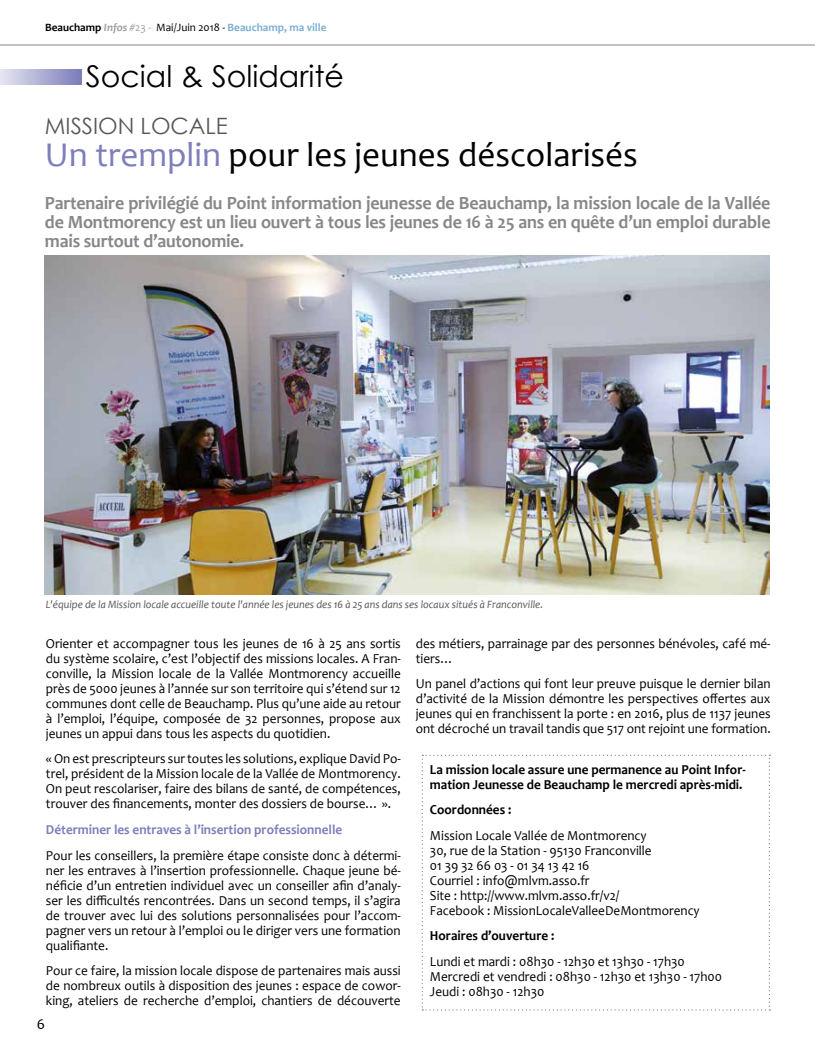
<style>
.page{position:relative;width:815px;height:1063px;background:#fff}
.page>*{position:absolute;margin:0;border:0;box-sizing:border-box;transform-origin:0 0}
.t1{font:35px "Candara";color:#000}
.t2{font:30px "Century Gothic";color:#000}
.t3{font:22.5px "Century Gothic";color:#575756}
.t4{font:700 18.75px/18.8px "Candara";letter-spacing:-.01em;color:#878787;text-align:justify;scale:.96 1}
.t5{font:15px "Candara";color:#000}
.t6{font:13.75px/15px "Candara";color:#000;text-align:justify;scale:.96 1}
.t7{font:700 13.75px/15px "Candara";color:#000;scale:.96 1}
.t8{font:700 13.75px "Candara";color:#7e7ebb;scale:.96 1}
.t9{font:italic 11.25px "Candara";color:#575756;scale:.96 1}
.t10{font:700 11.25px "Candara";color:#7cadd3}
.s1{color:#000}
.s2{font-style:italic;color:#9d9d9c}
.s3{font-weight:400;color:#9d9d9c}
.s4{font-weight:400;color:#000}
.s5{color:#7e7ebb}
</style>
<div class="page">
<hr style="left:0;top:44px;width:815px;height:2px;background:#9d9d9c">
<div style="left:0;top:69px;width:81px;height:16px;background:linear-gradient(to right,#e6e6f2,#7c7cba)"></div>
<img style="left:45px;top:256px;width:725px;height:339px">
<svg style="left:422px;top:755px;width:348px;height:256px"></svg>
<p class="t10" style="left:45px;top:20px;width:283px"><span class="s1">Beauchamp</span> <span class="s2">Infos</span> <span class="s3">#23 -</span> <span class="s4">Mai/Juin 2018 -</span> Beauchamp, ma ville</p>
<h2 class="t2" style="left:86px;top:55px;width:260px">Social &amp; Solidarité</h2>
<h3 class="t3" style="left:45px;top:110px;width:185px">MISSION LOCALE</h3>
<h1 class="t1" style="left:45px;top:134px;width:594px"><span class="s5">Un tremplin</span> pour les jeunes déscolarisés</h1>
<h3 class="t4" style="left:45px;top:194px;width:757px">Partenaire privilégié du Point information jeunesse de Beauchamp, la mission locale de la Vallée de Montmorency est un lieu ouvert à tous les jeunes de 16 à 25 ans en quête d’un emploi durable mais surtout d’autonomie.</h3>
<p class="t9" style="left:46px;top:597px;width:519px">L'équipe de la Mission locale accueille toute l'année les jeunes des 16 à 25 ans dans ses locaux situés à Franconville.</p>
<p class="t6" style="left:46px;top:636px;width:371px">Orienter et accompagner tous les jeunes de 16 à 25 ans sortis du système scolaire, c’est l’objectif des missions locales. A Fran&shy;conville, la Mission locale de la Vallée Montmorency accueille près de 5000 jeunes à l’année sur son territoire qui s’étend sur 12 communes dont celle de Beauchamp. Plus qu’une aide au retour à l’emploi, l’équipe, composée de 32 personnes, propose aux jeunes un appui dans tous les aspects du quotidien.</p>
<p class="t6" style="left:46px;top:751px;width:371px">« On est prescripteurs sur toutes les solutions, explique David Po&shy;trel, président de la Mission locale de la Vallée de Montmorency.<br>On peut rescolariser, faire des bilans de santé, de compétences, trouver des financements, monter des dossiers de bourse… ».</p>
<p class="t8" style="left:46px;top:821px;width:310px">Déterminer les entraves à l’insertion professionnelle</p>
<p class="t6" style="left:46px;top:848px;width:371px">Pour les conseillers, la première étape consiste donc à détermi&shy;ner les entraves à l’insertion professionnelle. Chaque jeune bé&shy;néficie d’un entretien individuel avec un conseiller afin d’analy&shy;ser les difficultés rencontrées. Dans un second temps, il s’agira de trouver avec lui des solutions personnalisées pour l’accom&shy;pagner vers un retour à l’emploi ou le diriger vers une formation qualifiante.</p>
<p class="t6" style="left:46px;top:963px;width:371px">Pour ce faire, la mission locale dispose de partenaires mais aussi de nombreux outils à disposition des jeunes : espace de cowor&shy;king, ateliers de recherche d’emploi, chantiers de découverte</p>
<p class="t5" style="left:37px;top:1015px;width:10px">6</p>
<p class="t6" style="left:416px;top:636px;width:371px">des métiers, parrainage par des personnes bénévoles, café mé&shy;tiers…</p>
<p class="t6" style="left:416px;top:676px;width:371px">Un panel d’actions qui font leur preuve puisque le dernier bilan d’activité de la Mission démontre les perspectives offertes aux jeunes qui en franchissent la porte : en 2016, plus de 1137 jeunes ont décroché un travail tandis que 517 ont rejoint une formation.</p>
<p class="t7" style="left:430px;top:762px;width:330px">La mission locale assure une permanence au Point Infor&shy;mation Jeunesse de Beauchamp le mercredi après-midi.</p>
<p class="t7" style="left:430px;top:802px;width:86px">Coordonnées :</p>
<p class="t6" style="left:430px;top:828px;width:283px;text-align:left">Mission Locale Vallée de Montmorency<br>30, rue de la Station - 95130 Franconville<br>01 39 32 66 03 - 01 34 13 42 16<br>Courriel : info@mlvm.asso.fr<br>Site : http://www.mlvm.asso.fr/v2/<br>Facebook : MissionLocaleValleeDeMontmorency</p>
<p class="t7" style="left:430px;top:928px;width:131px">Horaires d’ouverture :</p>
<p class="t6" style="left:430px;top:954px;width:306px;text-align:left">Lundi et mardi : 08h30 - 12h30 et 13h30 - 17h30<br>Mercredi et vendredi : 08h30 - 12h30 et 13h30 - 17h00<br>Jeudi : 08h30 - 12h30</p>
</div>
